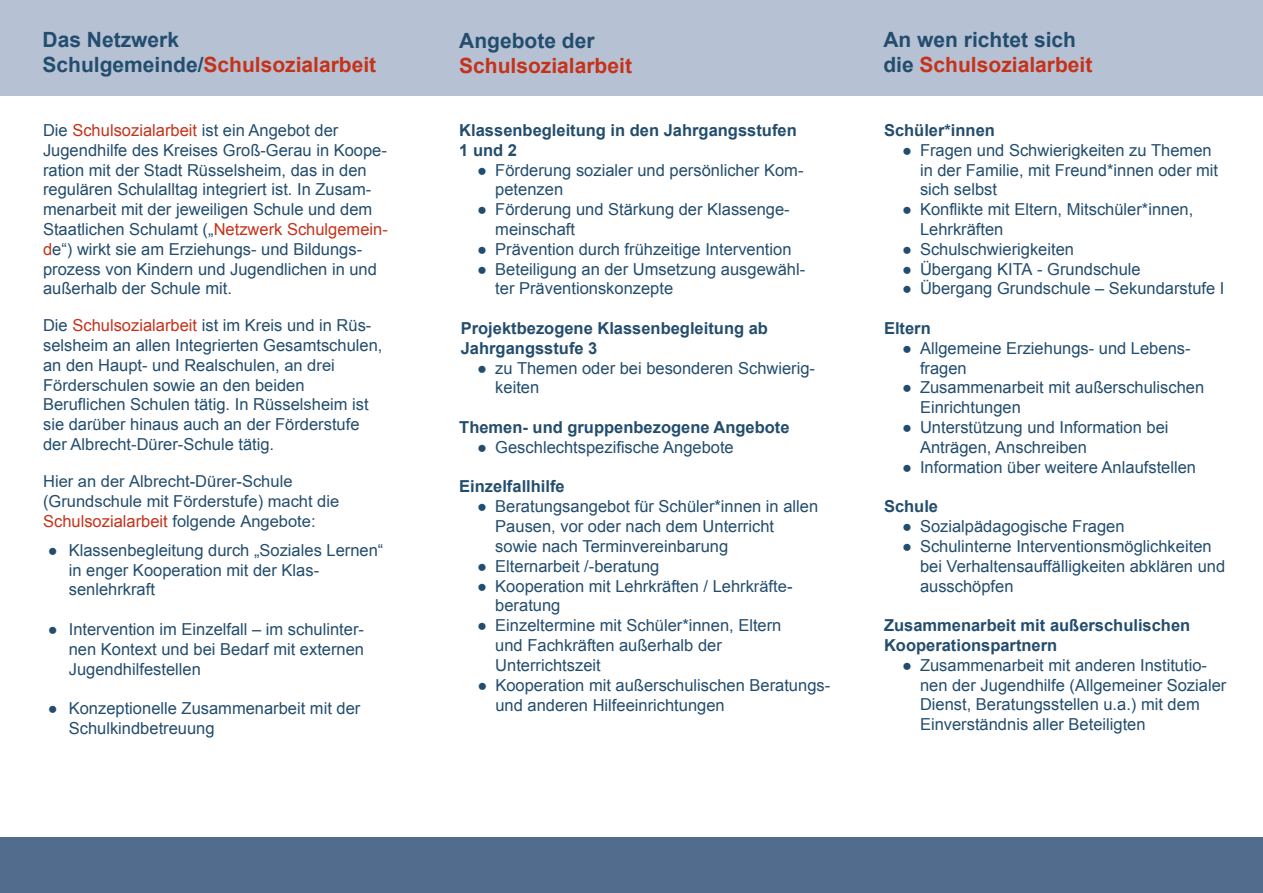
<style>
.page{position:relative;width:1263px;height:893px;background:#fff}
.page>*{position:absolute;margin:0;border:0;box-sizing:border-box;transform-origin:0 0}
.t1{font:700 21px/25.2px "Arial";color:#234d6e}
.t2{font:700 21px "Arial";color:#c5321a}
.t3{font:16.5px/19.8px "Arial";color:#234d6e}
.t4{font:700 16.5px/19.8px "Arial";color:#234d6e}
.s1{color:#c5321a}
</style>
<div class="page">
<div style="left:0;top:838px;width:1263px;height:55px;background:#516c8c"></div>
<div style="left:0;top:0;width:1263px;height:95px;background:#b6c1d3"></div>
<p class="t1" style="left:43px;top:28px;width:335px">Das Netzwerk<br>Schulgemeinde/<span class="s1">Schulsozialarbeit</span></p>
<p class="t1" style="left:459px;top:29px;width:137px">Angebote der</p>
<p class="t2" style="left:459px;top:52px;width:174px">Schulsozialarbeit</p>
<p class="t3" style="left:43px;top:121px;width:346px">Die <span class="s1">Schulsozialarbeit</span> ist ein Angebot der Jugendhilfe des Kreises Groß-Gerau in Koope&shy;ration mit der Stadt Rüsselsheim, das in den regulären Schulalltag integriert ist. In Zusam&shy;menarbeit mit der jeweiligen Schule und dem Staatlichen Schulamt („<span class="s1">Netzwerk Schulgemein&shy;d</span>e“) wirkt sie am Erziehungs- und Bildungs&shy;prozess von Kindern und Jugendlichen in und außerhalb der Schule mit.</p>
<p class="t3" style="left:43px;top:316px;width:341px">Die <span class="s1">Schulsozialarbeit</span> ist im Kreis und in Rüs&shy;selsheim an allen Integrierten Gesamtschulen, an den Haupt- und Realschulen, an drei Förderschulen sowie an den beiden Beruflichen Schulen tätig. In Rüsselsheim ist sie darüber hinaus auch an der Förderstufe der Albrecht-Dürer-Schule tätig.</p>
<p class="t3" style="left:43px;top:471px;width:298px">Hier an der Albrecht-Dürer-Schule (Grundschule mit Förderstufe) macht die<br><span class="s1">Schulsozialarbeit</span> folgende Angebote:</p>
<p class="t3" style="left:69px;top:540px;width:316px;text-indent:-21px">● Klassenbegleitung durch „Soziales Lernen“ in enger Kooperation mit der Klas&shy;senlehrkraft</p>
<p class="t3" style="left:69px;top:620px;width:297px;text-align:justify;text-indent:-21px">● Intervention im Einzelfall – im schulinter&shy;nen Kontext und bei Bedarf mit externen Jugendhilfestellen</p>
<p class="t3" style="left:69px;top:699px;width:293px;text-indent:-21px">● Konzeptionelle Zusammenarbeit mit der<br>Schulkindbetreuung</p>
<p class="t4" style="left:459px;top:121px;width:339px">Klassenbegleitung in den Jahrgangsstufen<br>1 und 2</p>
<p class="t3" style="left:495px;top:160px;width:310px;text-indent:-18px">● Förderung sozialer und persönlicher Kom&shy;petenzen</p>
<p class="t3" style="left:495px;top:200px;width:296px;text-indent:-18px">● Förderung und Stärkung der Klassenge&shy;meinschaft</p>
<p class="t3" style="left:477px;top:239px;width:316px">● Prävention durch frühzeitige Intervention</p>
<p class="t3" style="left:495px;top:259px;width:312px;text-indent:-18px">● Beteiligung an der Umsetzung ausgewähl&shy;ter Präventionskonzepte</p>
<p class="t4" style="left:461px;top:319px;width:309px">Projektbezogene Klassenbegleitung ab<br>Jahrgangsstufe 3</p>
<p class="t3" style="left:495px;top:358px;width:321px;text-indent:-18px">● zu Themen oder bei besonderen Schwierig&shy;keiten</p>
<p class="t4" style="left:459px;top:418px;width:332px">Themen- und gruppenbezogene Angebote</p>
<p class="t3" style="left:477px;top:437px;width:258px">● Geschlechtspezifische Angebote</p>
<p class="t4" style="left:459px;top:477px;width:107px">Einzelfallhilfe</p>
<p class="t3" style="left:495px;top:497px;width:324px;text-indent:-18px">● Beratungsangebot für Schüler*innen in allen<br>Pausen, vor oder nach dem Unterricht sowie nach Terminvereinbarung</p>
<p class="t3" style="left:477px;top:556px;width:184px">● Elternarbeit /-beratung ●</p>
<p class="t3" style="left:477px;top:616px;width:11px">●</p>
<p class="t3" style="left:495px;top:576px;width:299px">Kooperation mit Lehrkräften / Lehrkräfte&shy;beratung<br>Einzeltermine mit Schüler*innen, Eltern und Fachkräften außerhalb der<br>Unterrichtszeit</p>
<p class="t3" style="left:495px;top:675px;width:336px;text-indent:-18px">● Kooperation mit außerschulischen Beratungs&shy;und anderen Hilfeeinrichtungen</p>
<p class="t1" style="left:883px;top:28px;width:210px">An wen richtet sich die <span class="s1">Schulsozialarbeit</span></p>
<p class="t4" style="left:884px;top:121px;width:112px">Schüler*innen</p>
<p class="t3" style="left:920px;top:140px;width:300px;text-indent:-18px">● Fragen und Schwierigkeiten zu Themen in der Familie, mit Freund*innen oder mit sich selbst</p>
<p class="t3" style="left:920px;top:200px;width:275px;text-indent:-18px">● Konflikte mit Eltern, Mitschüler*innen,<br>Lehrkräften</p>
<p class="t3" style="left:902px;top:239px;width:174px">● Schulschwierigkeiten</p>
<p class="t3" style="left:902px;top:259px;width:240px">● Übergang KITA - Grundschule</p>
<p class="t3" style="left:902px;top:279px;width:324px">● Übergang Grundschule – Sekundarstufe I</p>
<p class="t4" style="left:884px;top:319px;width:48px">Eltern</p>
<p class="t3" style="left:920px;top:338px;width:272px;text-indent:-18px">● Allgemeine Erziehungs- und Lebens&shy;fragen</p>
<p class="t3" style="left:920px;top:378px;width:286px;text-indent:-18px">● Zusammenarbeit mit außerschulischen<br>Einrichtungen</p>
<p class="t3" style="left:920px;top:418px;width:250px;text-indent:-18px">● Unterstützung und Information bei<br>Anträgen, Anschreiben</p>
<p class="t3" style="left:902px;top:457px;width:296px">● Information über weitere Anlaufstellen</p>
<p class="t4" style="left:884px;top:497px;width:56px">Schule</p>
<p class="t3" style="left:902px;top:517px;width:224px">● Sozialpädagogische Fragen</p>
<p class="t3" style="left:920px;top:536px;width:307px;text-indent:-18px">● Schulinterne Interventionsmöglichkeiten bei Verhaltensauffälligkeiten abklären und ausschöpfen</p>
<p class="t4" style="left:884px;top:616px;width:308px">Zusammenarbeit mit außerschulischen<br>Kooperationspartnern</p>
<p class="t3" style="left:920px;top:655px;width:308px;text-indent:-18px">● Zusammenarbeit mit anderen Institutio&shy;nen der Jugendhilfe (Allgemeiner Sozialer Dienst, Beratungsstellen u.a.) mit dem Einverständnis aller Beteiligten</p>
</div>
